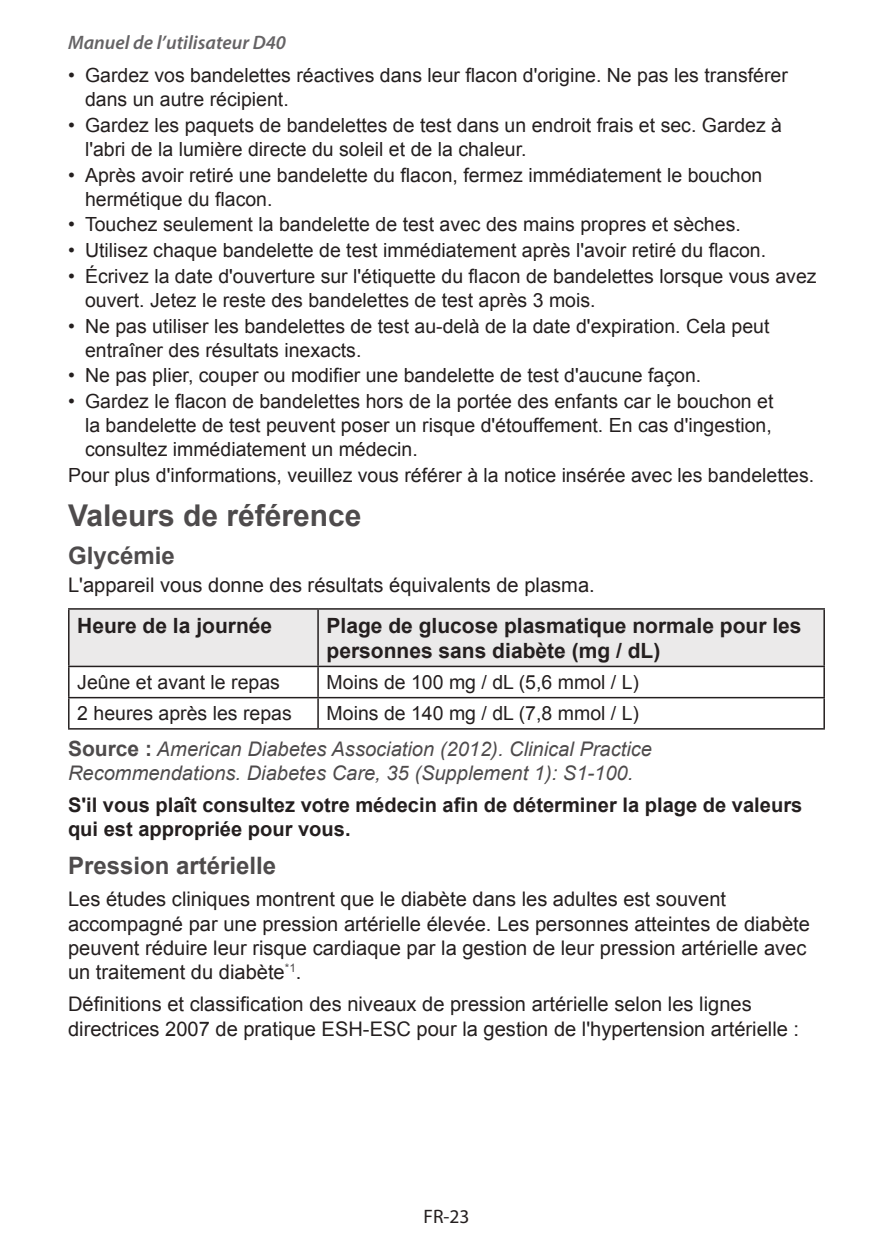
<style>
.page{position:relative;width:893px;height:1259px;background:#fff}
.page>*{position:absolute;margin:0;border:0;box-sizing:border-box;transform-origin:0 0}
.t1{font:700 30px "Arial";color:#4e4b4c}
.t2{font:700 24px "Arial";color:#4e4b4c}
.t3{font:700 21px/25.2px "Arial";color:#241f1f}
.t4{font:20.1px/24px "Arial";color:#241f1f}
.t5{font:italic 20.1px/24px "Arial";color:#4e4b4c}
.t6{font:700 20.1px/24px "Arial";color:#241f1f}
.t7{font:19.5px/24px "Arial";color:#241f1f}
.t8{font:italic 600 19.5px "Myriad Pro";color:#656365}
.t9{font:19.5px "Myriad Pro";color:#241f1f}
.s1{font-weight:700;font-style:normal;font-size:21px}
</style>
<div class="page">
<div style="left:70px;top:609px;width:753px;height:56px;background:#ebeaea"></div>
<hr style="left:68px;top:608px;width:250px;height:1px;background:#241f1f">
<hr style="left:68px;top:609px;width:2px;height:56px;background:#241f1f">
<hr style="left:318px;top:608px;width:507px;height:1px;background:#241f1f">
<hr style="left:317px;top:609px;width:2px;height:56px;background:#241f1f">
<hr style="left:823px;top:609px;width:2px;height:56px;background:#241f1f">
<hr style="left:68px;top:665px;width:250px;height:2px;background:#241f1f">
<hr style="left:68px;top:667px;width:2px;height:30px;background:#241f1f">
<hr style="left:318px;top:665px;width:507px;height:2px;background:#241f1f">
<hr style="left:317px;top:667px;width:2px;height:30px;background:#241f1f">
<hr style="left:823px;top:667px;width:2px;height:30px;background:#241f1f">
<hr style="left:68px;top:697px;width:250px;height:1px;background:#241f1f">
<hr style="left:68px;top:698px;width:2px;height:30px;background:#241f1f">
<hr style="left:318px;top:697px;width:507px;height:1px;background:#241f1f">
<hr style="left:317px;top:698px;width:2px;height:30px;background:#241f1f">
<hr style="left:823px;top:698px;width:2px;height:30px;background:#241f1f">
<hr style="left:68px;top:728px;width:250px;height:1px;background:#241f1f">
<hr style="left:318px;top:728px;width:507px;height:1px;background:#241f1f">
<p class="t8" style="left:68px;top:30px;width:219px">Manuel de l’utilisateur D40</p>
<p class="t7" style="left:85px;top:64px;width:704px;text-indent:-17px">• Gardez vos bandelettes réactives dans leur flacon d'origine. Ne pas les transférer dans un autre récipient.</p>
<p class="t7" style="left:85px;top:113px;width:698px;text-indent:-17px">• Gardez les paquets de bandelettes de test dans un endroit frais et sec. Gardez à l'abri de la lumière directe du soleil et de la chaleur.</p>
<p class="t7" style="left:85px;top:163px;width:679px;text-indent:-17px">• Après avoir retiré une bandelette du flacon, fermez immédiatement le bouchon hermétique du flacon.</p>
<p class="t7" style="left:68px;top:213px;width:674px">• Touchez seulement la bandelette de test avec des mains propres et sèches.</p>
<p class="t7" style="left:68px;top:238px;width:700px">• Utilisez chaque bandelette de test immédiatement après l'avoir retiré du flacon.</p>
<p class="t7" style="left:85px;top:264px;width:733px;text-indent:-17px">• Écrivez la date d'ouverture sur l'étiquette du flacon de bandelettes lorsque vous avez ouvert. Jetez le reste des bandelettes de test après 3 mois.</p>
<p class="t7" style="left:85px;top:314px;width:686px;text-indent:-17px">• Ne pas utiliser les bandelettes de test au-delà de la date d'expiration. Cela peut entraîner des résultats inexacts.</p>
<p class="t7" style="left:68px;top:363px;width:635px">• Ne pas plier, couper ou modifier une bandelette de test d'aucune façon.</p>
<p class="t7" style="left:68px;top:389px;width:707px">• Gardez le flacon de bandelettes hors de la portée des enfants car le bouchon et</p>
<p class="t7" style="left:85px;top:413px;width:688px">la bandelette de test peuvent poser un risque d'étouffement. En cas d'ingestion,</p>
<p class="t7" style="left:85px;top:437px;width:334px">consultez immédiatement un médecin.</p>
<p class="t7" style="left:68px;top:463px;width:748px">Pour plus d'informations, veuillez vous référer à la notice insérée avec les bandelettes.</p>
<h1 class="t1" style="left:68px;top:496px;width:295px">Valeurs de référence</h1>
<p class="t2" style="left:68px;top:539px;width:108px">Glycémie</p>
<p class="t4" style="left:68px;top:573px;width:528px">L'appareil vous donne des résultats équivalents de plasma.</p>
<p class="t3" style="left:77px;top:613px;width:196px">Heure de la journée</p>
<p class="t3" style="left:327px;top:613px;width:476px">Plage de glucose plasmatique normale pour les personnes sans diabète (mg / dL)</p>
<p class="t7" style="left:77px;top:670px;width:204px">Jeûne et avant le repas</p>
<p class="t7" style="left:327px;top:670px;width:314px">Moins de 100 mg / dL (5,6 mmol / L)</p>
<p class="t7" style="left:77px;top:701px;width:216px">2 heures après les repas</p>
<p class="t7" style="left:327px;top:701px;width:314px">Moins de 140 mg / dL (7,8 mmol / L)</p>
<p class="t5" style="left:68px;top:737px;width:586px"><span class="s1">Source :</span> American Diabetes Association (2012). Clinical Practice<br>Recommendations. Diabetes Care, 35 (Supplement 1): S1-100.</p>
<p class="t6" style="left:68px;top:794px;width:736px">S'il vous plaît consultez votre médecin afin de déterminer la plage de valeurs qui est appropriée pour vous.</p>
<p class="t2" style="left:68px;top:849px;width:210px">Pression artérielle</p>
<p class="t4" style="left:68px;top:887px;width:743px">Les études cliniques montrent que le diabète dans les adultes est souvent accompagné par une pression artérielle élevée. Les personnes atteintes de diabète peuvent réduire leur risque cardiaque par la gestion de leur pression artérielle avec un traitement du diabète<sup>*1</sup>.</p>
<p class="t4" style="left:68px;top:992px;width:733px">Définitions et classification des niveaux de pression artérielle selon les lignes directrices 2007 de pratique ESH-ESC pour la gestion de l'hypertension artérielle :</p>
<p class="t9" style="left:424px;top:1204px;width:47px">FR-23</p>
</div>
